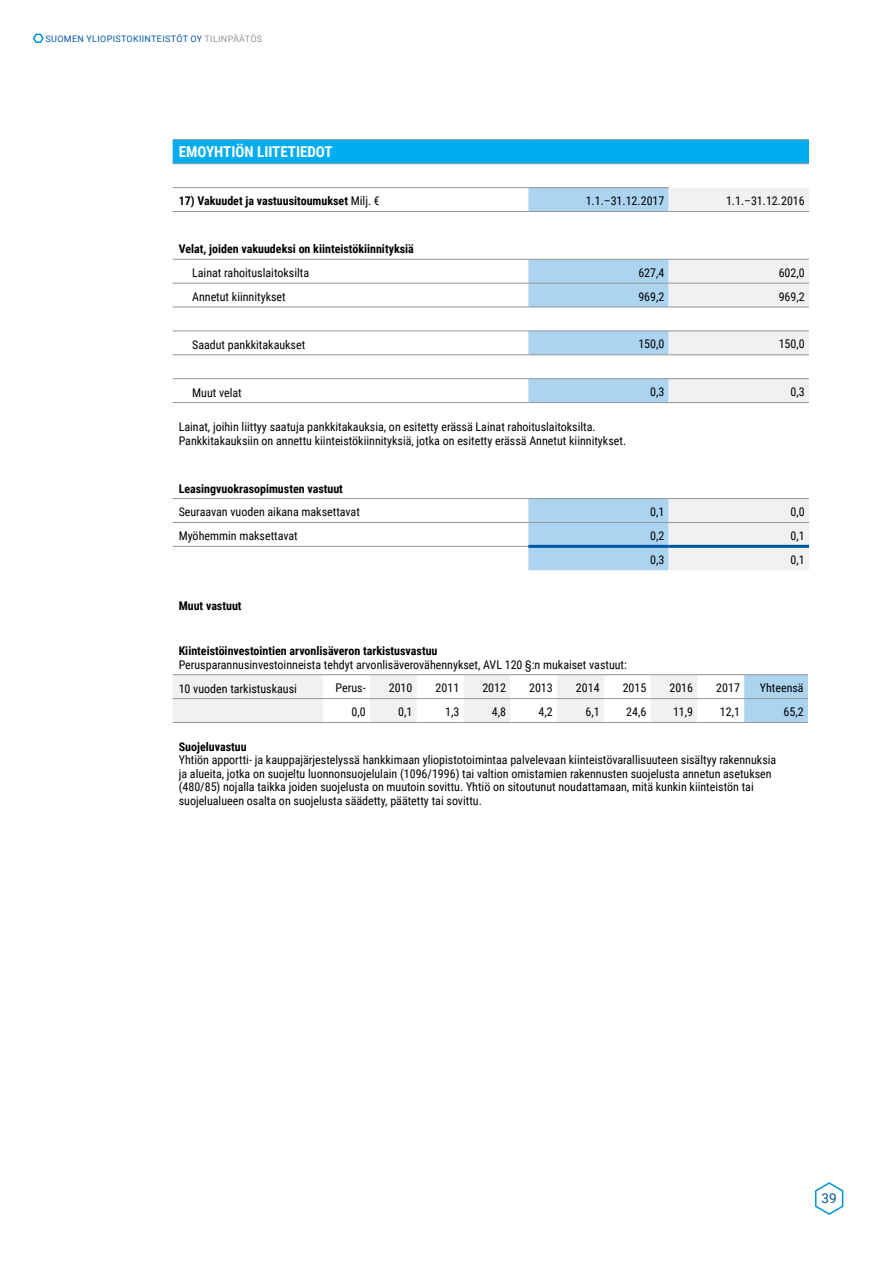
<style>
.page{position:relative;width:893px;height:1263px;background:#fff}
.page>*{position:absolute;margin:0;border:0;box-sizing:border-box;transform-origin:0 0}
.t1{font:700 15px "Roboto Condensed";color:#fff}
.t2{font:13.5px "Roboto";color:#0057a1}
.t3{font:12px/13.5px "Roboto Condensed";color:#000}
.t4{font:700 12px "Roboto Condensed";color:#000}
.t5{font:9px "Roboto";letter-spacing:.035em;color:#0057a1}
.s1{color:#939598}
.s2{font-weight:400}
</style>
<div class="page">
<svg style="left:815px;top:1182px;width:29px;height:33px"></svg>
<div style="left:173px;top:140px;width:636px;height:23px;background:#00aeef"></div>
<svg style="left:528px;top:188px;width:141px;height:382px"></svg>
<svg style="left:669px;top:188px;width:140px;height:382px"></svg>
<hr style="left:173px;top:187px;width:355px;height:1px;background:#939598">
<hr style="left:173px;top:283px;width:355px;height:1px;background:#939598">
<hr style="left:173px;top:522px;width:355px;height:1px;background:#939598">
<hr style="left:173px;top:546px;width:355px;height:1px;background:#939598">
<hr style="left:528px;top:187px;width:141px;height:1px;background:#939598">
<hr style="left:528px;top:283px;width:141px;height:1px;background:#939598">
<hr style="left:669px;top:283px;width:140px;height:1px;background:#939598">
<hr style="left:528px;top:545px;width:141px;height:3px;background:#0057a1">
<hr style="left:669px;top:545px;width:140px;height:3px;background:#0057a1">
<hr style="left:669px;top:522px;width:140px;height:1px;background:#939598">
<hr style="left:528px;top:522px;width:141px;height:1px;background:#939598">
<hr style="left:173px;top:211px;width:355px;height:1px;background:#939598">
<hr style="left:528px;top:211px;width:141px;height:1px;background:#939598">
<hr style="left:669px;top:211px;width:140px;height:1px;background:#939598">
<hr style="left:173px;top:259px;width:355px;height:1px;background:#939598">
<hr style="left:528px;top:259px;width:141px;height:1px;background:#939598">
<hr style="left:669px;top:259px;width:140px;height:1px;background:#939598">
<hr style="left:173px;top:307px;width:355px;height:1px;background:#939598">
<hr style="left:528px;top:307px;width:141px;height:1px;background:#939598">
<hr style="left:669px;top:307px;width:140px;height:1px;background:#939598">
<hr style="left:173px;top:330px;width:355px;height:1px;background:#939598">
<hr style="left:528px;top:330px;width:141px;height:1px;background:#939598">
<hr style="left:669px;top:330px;width:140px;height:1px;background:#939598">
<hr style="left:173px;top:354px;width:355px;height:1px;background:#939598">
<hr style="left:528px;top:354px;width:141px;height:1px;background:#939598">
<hr style="left:669px;top:354px;width:140px;height:1px;background:#939598">
<hr style="left:173px;top:378px;width:355px;height:1px;background:#939598">
<hr style="left:528px;top:378px;width:141px;height:1px;background:#939598">
<hr style="left:669px;top:378px;width:140px;height:1px;background:#939598">
<hr style="left:173px;top:402px;width:355px;height:1px;background:#939598">
<hr style="left:528px;top:402px;width:141px;height:1px;background:#939598">
<hr style="left:669px;top:402px;width:140px;height:1px;background:#939598">
<hr style="left:173px;top:498px;width:355px;height:1px;background:#939598">
<hr style="left:528px;top:498px;width:141px;height:1px;background:#939598">
<hr style="left:669px;top:498px;width:140px;height:1px;background:#939598">
<hr style="left:173px;top:139px;width:355px;height:1px;background:#939598">
<hr style="left:528px;top:139px;width:141px;height:1px;background:#939598">
<hr style="left:669px;top:139px;width:140px;height:1px;background:#939598">
<hr style="left:173px;top:163px;width:355px;height:1px;background:#939598">
<hr style="left:528px;top:163px;width:141px;height:1px;background:#939598">
<hr style="left:669px;top:163px;width:140px;height:1px;background:#939598">
<svg style="left:173px;top:675px;width:524px;height:47px"></svg>
<div style="left:744px;top:675px;width:64px;height:47px;background:#acd4f1"></div>
<hr style="left:744px;top:674px;width:64px;height:1px;background:#939598">
<hr style="left:744px;top:698px;width:64px;height:1px;background:#939598">
<hr style="left:744px;top:722px;width:64px;height:1px;background:#939598">
<hr style="left:323px;top:698px;width:47px;height:1px;background:#939598">
<hr style="left:417px;top:698px;width:46px;height:1px;background:#939598">
<hr style="left:510px;top:698px;width:47px;height:1px;background:#939598">
<hr style="left:604px;top:698px;width:47px;height:1px;background:#939598">
<hr style="left:323px;top:722px;width:47px;height:1px;background:#939598">
<hr style="left:417px;top:722px;width:46px;height:1px;background:#939598">
<hr style="left:510px;top:722px;width:47px;height:1px;background:#939598">
<hr style="left:604px;top:722px;width:47px;height:1px;background:#939598">
<hr style="left:651px;top:674px;width:46px;height:1px;background:#939598">
<hr style="left:651px;top:698px;width:46px;height:1px;background:#939598">
<hr style="left:651px;top:722px;width:46px;height:1px;background:#939598">
<hr style="left:557px;top:674px;width:47px;height:1px;background:#939598">
<hr style="left:557px;top:698px;width:47px;height:1px;background:#939598">
<hr style="left:557px;top:722px;width:47px;height:1px;background:#939598">
<hr style="left:463px;top:674px;width:47px;height:1px;background:#939598">
<hr style="left:463px;top:698px;width:47px;height:1px;background:#939598">
<hr style="left:463px;top:722px;width:47px;height:1px;background:#939598">
<hr style="left:370px;top:674px;width:47px;height:1px;background:#939598">
<hr style="left:370px;top:698px;width:47px;height:1px;background:#939598">
<hr style="left:370px;top:722px;width:47px;height:1px;background:#939598">
<hr style="left:173px;top:674px;width:150px;height:1px;background:#939598">
<hr style="left:173px;top:698px;width:150px;height:1px;background:#939598">
<hr style="left:173px;top:722px;width:150px;height:1px;background:#939598">
<hr style="left:323px;top:674px;width:47px;height:1px;background:#939598">
<hr style="left:417px;top:674px;width:46px;height:1px;background:#939598">
<hr style="left:510px;top:674px;width:47px;height:1px;background:#939598">
<hr style="left:604px;top:674px;width:47px;height:1px;background:#939598">
<hr style="left:697px;top:674px;width:47px;height:1px;background:#939598">
<hr style="left:697px;top:698px;width:47px;height:1px;background:#939598">
<hr style="left:697px;top:722px;width:47px;height:1px;background:#939598">
<svg style="left:33px;top:33px;width:11px;height:10px"></svg>
<p class="t5" style="left:46px;top:32px;width:218px">SUOMEN YLIOPISTOKIINTEISTÖT OY <span class="s1">TILINPÄÄTÖS</span></p>
<p class="t1" style="left:179px;top:141px;width:155px">EMOYHTIÖN LIITETIEDOT</p>
<p class="t4" style="left:179px;top:193px;width:203px">17) Vakuudet ja vastuusitoumukset <span class="s2">Milj. €</span></p>
<p class="t3" style="left:586px;top:194px;width:80px">1.1.–31.12.2017</p>
<p class="t3" style="left:726px;top:194px;width:80px">1.1.–31.12.2016</p>
<p class="t4" style="left:179px;top:241px;width:237px">Velat, joiden vakuudeksi on kiinteistökiinnityksiä</p>
<p class="t3" style="left:192px;top:266px;width:118px">Lainat rahoituslaitoksilta</p>
<p class="t3" style="left:638px;top:265px;width:28px">627,4</p>
<p class="t3" style="left:779px;top:265px;width:28px">602,0</p>
<p class="t3" style="left:192px;top:290px;width:95px">Annetut kiinnitykset</p>
<p class="t3" style="left:638px;top:289px;width:28px">969,2</p>
<p class="t3" style="left:779px;top:289px;width:28px">969,2</p>
<p class="t3" style="left:192px;top:337px;width:115px">Saadut pankkitakaukset</p>
<p class="t3" style="left:638px;top:337px;width:28px">150,0</p>
<p class="t3" style="left:779px;top:337px;width:28px">150,0</p>
<p class="t3" style="left:192px;top:385px;width:51px">Muut velat</p>
<p class="t3" style="left:650px;top:385px;width:16px">0,3</p>
<p class="t3" style="left:790px;top:385px;width:16px">0,3</p>
<p class="t3" style="left:179px;top:420px;width:449px">Lainat, joihin liittyy saatuja pankkitakauksia, on esitetty erässä Lainat rahoituslaitoksilta.<br>Pankkitakauksiin on annettu kiinteistökiinnityksiä, jotka on esitetty erässä Annetut kiinnitykset.</p>
<p class="t4" style="left:179px;top:480px;width:166px">Leasingvuokrasopimusten vastuut</p>
<p class="t3" style="left:179px;top:505px;width:183px">Seuraavan vuoden aikana maksettavat</p>
<p class="t3" style="left:650px;top:505px;width:16px">0,1</p>
<p class="t3" style="left:790px;top:505px;width:16px">0,0</p>
<p class="t3" style="left:179px;top:529px;width:121px">Myöhemmin maksettavat</p>
<p class="t3" style="left:650px;top:528px;width:16px">0,2</p>
<p class="t3" style="left:790px;top:528px;width:16px">0,1</p>
<p class="t3" style="left:650px;top:552px;width:16px">0,3</p>
<p class="t3" style="left:790px;top:552px;width:16px">0,1</p>
<p class="t4" style="left:179px;top:597px;width:64px">Muut vastuut</p>
<p class="t4" style="left:179px;top:642px;width:260px">Kiinteistöinvestointien arvonlisäveron tarkistusvastuu</p>
<p class="t3" style="left:179px;top:652px;width:450px;line-height:23.9px">Perusparannusinvestoinneista tehdyt arvonlisäverovähennykset, AVL 120 §:n mukaiset vastuut:<br>10 vuoden tarkistuskausi</p>
<p class="t3" style="left:336px;top:681px;width:32px">Perus-</p>
<p class="t3" style="left:389px;top:681px;width:25px">2010</p>
<p class="t3" style="left:436px;top:681px;width:25px">2011</p>
<p class="t3" style="left:482px;top:681px;width:25px">2012</p>
<p class="t3" style="left:529px;top:681px;width:25px">2013</p>
<p class="t3" style="left:576px;top:681px;width:25px">2014</p>
<p class="t3" style="left:623px;top:681px;width:25px">2015</p>
<p class="t3" style="left:669px;top:681px;width:25px">2016</p>
<p class="t3" style="left:716px;top:681px;width:25px">2017</p>
<p class="t3" style="left:760px;top:681px;width:45px">Yhteensä</p>
<p class="t3" style="left:351px;top:705px;width:16px">0,0</p>
<p class="t3" style="left:398px;top:705px;width:16px">0,1</p>
<p class="t3" style="left:445px;top:705px;width:16px">1,3</p>
<p class="t3" style="left:492px;top:705px;width:16px">4,8</p>
<p class="t3" style="left:539px;top:705px;width:16px">4,2</p>
<p class="t3" style="left:585px;top:705px;width:16px">6,1</p>
<p class="t3" style="left:626px;top:705px;width:22px">24,6</p>
<p class="t3" style="left:673px;top:705px;width:22px">11,9</p>
<p class="t3" style="left:720px;top:705px;width:22px">12,1</p>
<p class="t3" style="left:784px;top:705px;width:22px">65,2</p>
<p class="t4" style="left:179px;top:738px;width:69px">Suojeluvastuu</p>
<p class="t3" style="left:179px;top:753px;width:599px">Yhtiön apportti- ja kauppajärjestelyssä hankkimaan yliopistotoimintaa palvelevaan kiinteistövarallisuuteen sisältyy rakennuksia ja alueita, jotka on suojeltu luonnonsuojelulain (1096/1996) tai valtion omistamien rakennusten suojelusta annetun asetuksen (480/85) nojalla taikka joiden suojelusta on muutoin sovittu. Yhtiö on sitoutunut noudattamaan, mitä kunkin kiinteistön tai suojelualueen osalta on suojelusta säädetty, päätetty tai sovittu.</p>
<p class="t2" style="left:822px;top:1189px;width:17px">39</p>
</div>
